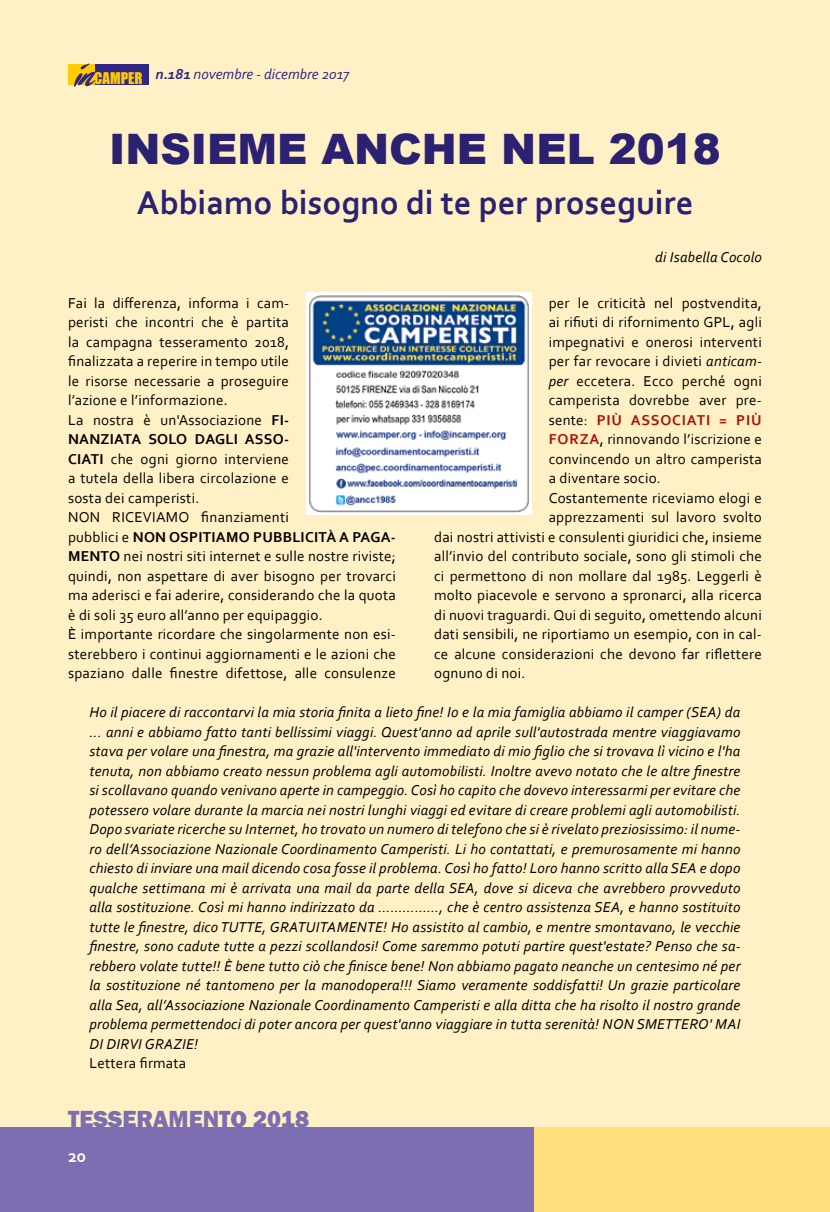
<style>
.page{position:relative;width:830px;height:1212px;background:#fff}
.page>*{position:absolute;margin:0;border:0;box-sizing:border-box;transform-origin:0 0}
.t1{font:900 42px "Arial";color:#2b2171}
.t2{font:700 34.5px "Corbel";color:#2b2171}
.t3{font:800 24px "Franklin Gothic";color:#7c6eb0}
.t4{font:700 18px "Corbel";color:#fff}
.t5{font:italic 15px/19.5px "Corbel";letter-spacing:.015em;color:#000;text-align:justify}
.t6{font:15px/19.5px "Corbel";letter-spacing:.015em;color:#000}
.t7{font:italic 15px "Corbel";color:#312783}
.t8{font:700 15px "Corbel";letter-spacing:.055em;color:#ae0f0a}
.t9{font:14.85px "Impact";color:#fc0}
.s1{font-weight:700}
.s2{font-style:italic}
.s3{font-weight:400;color:#000}
.s4{font-weight:700;color:#ae0f0a}
</style>
<div class="page">
<hr style="left:827px;top:0;width:2px;height:1212px;background:#fff0c5">
<div style="left:0;top:0;width:828px;height:1212px;background:#fff0c5"></div>
<div style="left:0;top:1127px;width:534px;height:85px;background:#7c6eb0"></div>
<div style="left:68px;top:65px;width:27px;height:20px;background:#fc0"></div>
<div style="left:95px;top:65px;width:53px;height:20px;background:#312783"></div>
<svg style="left:74px;top:64px;width:21px;height:23px"></svg>
<div style="left:534px;top:1127px;width:295px;height:85px;background:#ffe07d"></div>
<img style="left:306px;top:293px;width:225px;height:221px">
<p class="t9" style="left:94px;top:66px;width:50px">CAMPER</p>
<p class="t7" style="left:155px;top:65px;width:195px"><span class="s1">n.181</span> novembre - dicembre 2017</p>
<h1 class="t1" style="left:109px;top:119px;width:613px">INSIEME ANCHE NEL 2018</h1>
<h2 class="t2" style="left:137px;top:181px;width:558px">Abbiamo bisogno di te per proseguire</h2>
<p class="t5" style="left:655px;top:247px;width:108px">di Isabella Cocolo</p>
<p class="t6" style="left:548px;top:292px;width:214px">per le criticità nel postvendita,</p>
<p class="t6" style="left:548px;top:312px;width:214px">ai rifiuti di rifornimento GPL, agli</p>
<p class="t6" style="left:548px;top:331px;width:214px">impegnativi e onerosi interventi</p>
<p class="t6" style="left:548px;top:351px;width:214px">per far revocare i divieti <span class="s2">anticam-</span></p>
<p class="t6" style="left:548px;top:370px;width:214px"><span class="s2">per</span> eccetera. Ecco perché ogni</p>
<p class="t6" style="left:548px;top:390px;width:215px">camperista dovrebbe aver pre-</p>
<p class="t8" style="left:548px;top:410px;width:214px"><span class="s3">sente:</span> PIÙ ASSOCIATI = PIÙ</p>
<p class="t6" style="left:548px;top:429px;width:214px"><span class="s4">FORZA</span>, rinnovando l’iscrizione e</p>
<p class="t6" style="left:548px;top:448px;width:214px">convincendo un altro camperista</p>
<p class="t6" style="left:548px;top:468px;width:114px">a diventare socio.</p>
<p class="t6" style="left:548px;top:487px;width:214px">Costantemente riceviamo elogi e</p>
<p class="t6" style="left:548px;top:507px;width:214px">apprezzamenti sul lavoro svolto</p>
<p class="t6" style="left:434px;top:526px;width:329px">dai nostri attivisti e consulenti giuridici che, insieme</p>
<p class="t6" style="left:434px;top:546px;width:329px">all’invio del contributo sociale, sono gli stimoli che</p>
<p class="t6" style="left:434px;top:565px;width:329px">ci permettono di non mollare dal 1985. Leggerli è</p>
<p class="t6" style="left:434px;top:585px;width:329px">molto piacevole e servono a spronarci, alla ricerca</p>
<p class="t6" style="left:434px;top:604px;width:329px">di nuovi traguardi. Qui di seguito, omettendo alcuni</p>
<p class="t6" style="left:434px;top:624px;width:329px">dati sensibili, ne riportiamo un esempio, con in cal-</p>
<p class="t6" style="left:434px;top:643px;width:329px">ce alcune considerazioni che devono far riflettere</p>
<p class="t6" style="left:434px;top:663px;width:93px">ognuno di noi.</p>
<p class="t5" style="left:89px;top:702px;width:652px">Ho il piacere di raccontarvi la mia storia finita a lieto fine! Io e la mia famiglia abbiamo il camper (SEA) da ... anni e abbiamo fatto tanti bellissimi viaggi. Quest'anno ad aprile sull'autostrada mentre viaggiavamo stava per volare una finestra, ma grazie all'intervento immediato di mio figlio che si trovava lì vicino e l'ha tenuta, non abbiamo creato nessun problema agli automobilisti. Inoltre avevo notato che le altre finestre si scollavano quando venivano aperte in campeggio. Così ho capito che dovevo interessarmi per evitare che potessero volare durante la marcia nei nostri lunghi viaggi ed evitare di creare problemi agli automobilisti.<br>Dopo svariate ricerche su Internet, ho trovato un numero di telefono che si è rivelato preziosissimo: il nume&shy;ro dell’Associazione Nazionale Coordinamento Camperisti. Li ho contattati, e premurosamente mi hanno chiesto di inviare una mail dicendo cosa fosse il problema. Così ho fatto! Loro hanno scritto alla SEA e dopo qualche settimana mi è arrivata una mail da parte della SEA, dove si diceva che avrebbero provveduto alla sostituzione. Così mi hanno indirizzato da ……………, che è centro assistenza SEA, e hanno sostituito tutte le finestre, dico TUTTE, GRATUITAMENTE! Ho assistito al cambio, e mentre smontavano, le vecchie finestre, sono cadute tutte a pezzi scollandosi! Come saremmo potuti partire quest'estate? Penso che sa&shy;rebbero volate tutte!! È bene tutto ciò che finisce bene! Non abbiamo pagato neanche un centesimo né per la sostituzione né tantomeno per la manodopera!!! Siamo veramente soddisfatti! Un grazie particolare alla Sea, all’Associazione Nazionale Coordinamento Camperisti e alla ditta che ha risolto il nostro grande problema permettendoci di poter ancora per quest'anno viaggiare in tutta serenità! NON SMETTERO' MAI DI DIRVI GRAZIE!</p>
<p class="t6" style="left:89px;top:1053px;width:98px">Lettera firmata</p>
<p class="t6" style="left:68px;top:292px;width:329px">Fai la differenza, informa i cam-<br>peristi che incontri che è partita<br>la campagna tesseramento 2018,<br>finalizzata a reperire in tempo utile<br>le risorse necessarie a proseguire<br>l’azione e l’informazione.<br>La nostra è un'Associazione <span class="s1">FI-<br>NANZIATA SOLO DAGLI ASSO-<br>CIATI</span> che ogni giorno interviene<br>a tutela della libera circolazione e<br>sosta dei camperisti.<br>NON RICEVIAMO finanziamenti<br>pubblici e <span class="s1">NON OSPITIAMO PUBBLICITÀ A PAGA-MENTO</span> nei nostri siti internet e sulle nostre riviste; quindi, non aspettare di aver bisogno per trovarci ma aderisci e fai aderire, considerando che la quota è di soli 35 euro all’anno per equipaggio.<br>È importante ricordare che singolarmente non esi&shy;sterebbero i continui aggiornamenti e le azioni che spaziano dalle finestre difettose, alle consulenze</p>
<h3 class="t3" style="left:68px;top:1103px;width:242px">TESSERAMENTO 2018</h3>
<p class="t4" style="left:68px;top:1144px;width:19px">20</p>
</div>
